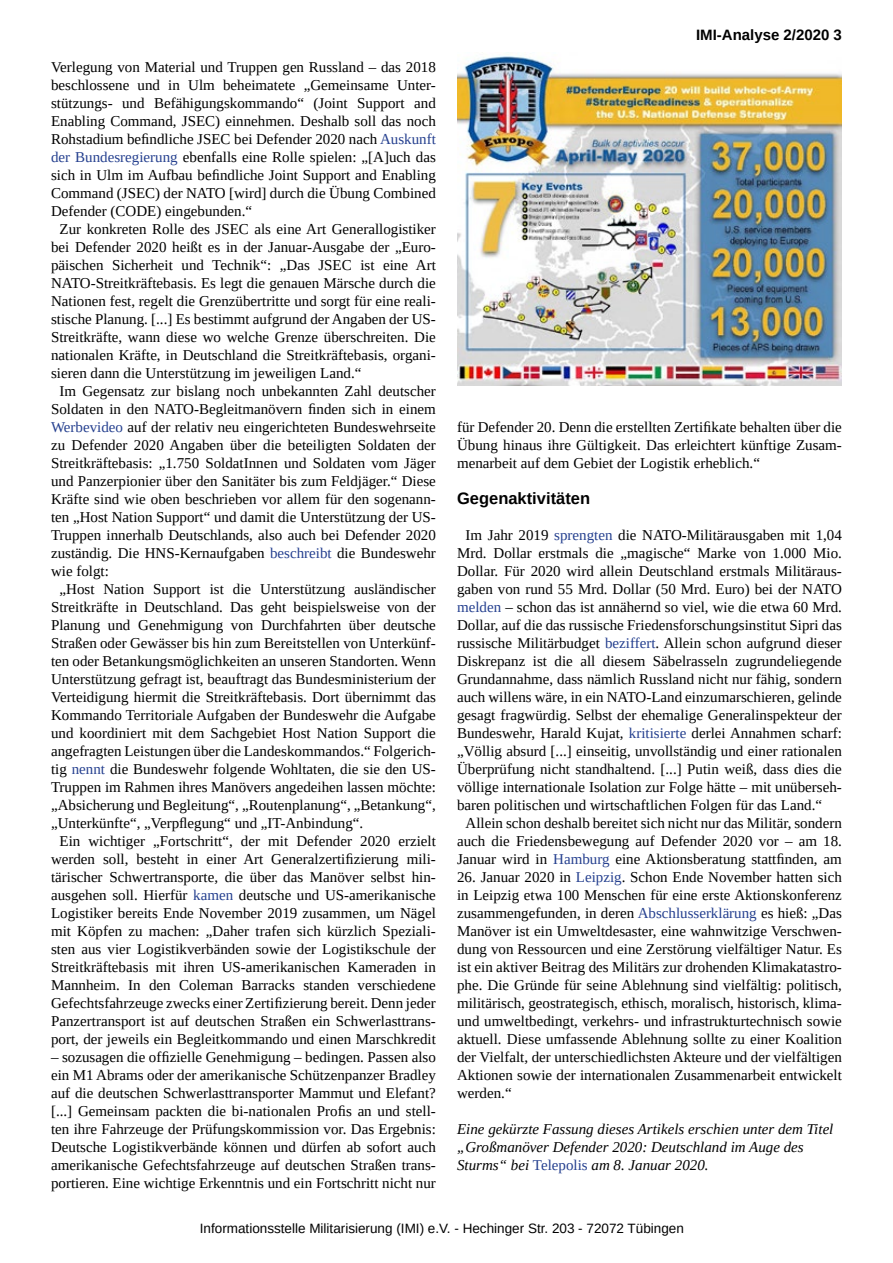
<style>
.page{position:relative;width:893px;height:1263px;background:#fff}
.page>*{position:absolute;margin:0;border:0;box-sizing:border-box;transform-origin:0 0}
.t1{font:700 16.5px "Liberation Sans";color:#000}
.t2{font:15px/18px "Liberation Serif";color:#000;text-align:justify}
.t3{font:italic 15px/18px "Liberation Serif";color:#000}
.t4{font:700 15px "Liberation Sans";color:#000}
.t5{font:13.5px "Liberation Sans";color:#000}
.s1{color:#25408f}
.s2{font-style:normal;color:#25408f}
</style>
<div class="page">
<img style="left:457px;top:52px;width:385px;height:334px">
<p class="t2" style="left:51px;top:58px;width:386px">Verlegung von Material und Truppen gen Russland – das 2018</p>
<p class="t2" style="left:51px;top:76px;width:386px">beschlossene und in Ulm beheimatete „Gemeinsame Unter-</p>
<p class="t2" style="left:51px;top:94px;width:386px">stützungs- und Befähigungskommando“ (Joint Support and</p>
<p class="t2" style="left:51px;top:112px;width:386px">Enabling Command, JSEC) einnehmen. Deshalb soll das noch</p>
<p class="t2" style="left:51px;top:130px;width:386px">Rohstadium befindliche JSEC bei Defender 2020 nach <span class="s1">Auskunft</span></p>
<p class="t2" style="left:51px;top:148px;width:386px"><span class="s1">der Bundesregierung</span> ebenfalls eine Rolle spielen: „[A]uch das</p>
<p class="t2" style="left:51px;top:166px;width:386px">sich in Ulm im Aufbau befindliche Joint Support and Enabling</p>
<p class="t2" style="left:51px;top:184px;width:386px">Command (JSEC) der NATO [wird] durch die Übung Combined</p>
<p class="t2" style="left:51px;top:202px;width:203px">Defender (CODE) eingebunden.“</p>
<p class="t2" style="left:60px;top:220px;width:378px">Zur konkreten Rolle des JSEC als eine Art Generallogistiker</p>
<p class="t2" style="left:51px;top:238px;width:386px">bei Defender 2020 heißt es in der Januar-Ausgabe der „Euro-</p>
<p class="t2" style="left:51px;top:256px;width:386px">päischen Sicherheit und Technik“: „Das JSEC ist eine Art</p>
<p class="t2" style="left:51px;top:274px;width:386px">NATO-Streitkräftebasis. Es legt die genauen Märsche durch die</p>
<p class="t2" style="left:51px;top:292px;width:386px">Nationen fest, regelt die Grenzübertritte und sorgt für eine reali-</p>
<p class="t2" style="left:51px;top:310px;width:386px">stische Planung. [...] Es bestimmt aufgrund der Angaben der US-</p>
<p class="t2" style="left:51px;top:328px;width:386px">Streitkräfte, wann diese wo welche Grenze überschreiten. Die</p>
<p class="t2" style="left:51px;top:346px;width:386px">nationalen Kräfte, in Deutschland die Streitkräftebasis, organi-</p>
<p class="t2" style="left:51px;top:364px;width:312px">sieren dann die Unterstützung im jeweiligen Land.“</p>
<p class="t2" style="left:60px;top:382px;width:378px">Im Gegensatz zur bislang noch unbekannten Zahl deutscher</p>
<p class="t2" style="left:51px;top:400px;width:386px">Soldaten in den NATO-Begleitmanövern finden sich in einem</p>
<p class="t2" style="left:51px;top:418px;width:386px"><span class="s1">Werbevideo</span> auf der relativ neu eingerichteten Bundeswehrseite</p>
<p class="t2" style="left:51px;top:436px;width:386px">zu Defender 2020 Angaben über die beteiligten Soldaten der</p>
<p class="t2" style="left:51px;top:454px;width:386px">Streitkräftebasis: „1.750 SoldatInnen und Soldaten vom Jäger</p>
<p class="t2" style="left:51px;top:472px;width:386px">und Panzerpionier über den Sanitäter bis zum Feldjäger.“ Diese</p>
<p class="t2" style="left:51px;top:490px;width:386px">Kräfte sind wie oben beschrieben vor allem für den sogenann-</p>
<p class="t2" style="left:51px;top:508px;width:386px">ten „Host Nation Support“ und damit die Unterstützung der US-</p>
<p class="t2" style="left:51px;top:526px;width:386px">Truppen innerhalb Deutschlands, also auch bei Defender 2020</p>
<p class="t2" style="left:51px;top:544px;width:386px">zuständig. Die HNS-Kernaufgaben <span class="s1">beschreibt</span> die Bundeswehr</p>
<p class="t2" style="left:51px;top:562px;width:59px">wie folgt:</p>
<p class="t2" style="left:60px;top:580px;width:378px">„Host Nation Support ist die Unterstützung ausländischer</p>
<p class="t2" style="left:51px;top:598px;width:386px">Streitkräfte in Deutschland. Das geht beispielsweise von der</p>
<p class="t2" style="left:51px;top:616px;width:386px">Planung und Genehmigung von Durchfahrten über deutsche</p>
<p class="t2" style="left:51px;top:634px;width:386px">Straßen oder Gewässer bis hin zum Bereitstellen von Unterkünf-</p>
<p class="t2" style="left:51px;top:652px;width:386px">ten oder Betankungsmöglichkeiten an unseren Standorten. Wenn</p>
<p class="t2" style="left:51px;top:670px;width:386px">Unterstützung gefragt ist, beauftragt das Bundesministerium der</p>
<p class="t2" style="left:51px;top:688px;width:386px">Verteidigung hiermit die Streitkräftebasis. Dort übernimmt das</p>
<p class="t2" style="left:51px;top:706px;width:386px">Kommando Territoriale Aufgaben der Bundeswehr die Aufgabe</p>
<p class="t2" style="left:51px;top:724px;width:386px">und koordiniert mit dem Sachgebiet Host Nation Support die</p>
<p class="t2" style="left:51px;top:742px;width:386px">angefragten Leistungen über die Landeskommandos.“ Folgerich-</p>
<p class="t2" style="left:51px;top:760px;width:386px">tig <span class="s1">nennt</span> die Bundeswehr folgende Wohltaten, die sie den US-</p>
<p class="t2" style="left:51px;top:778px;width:386px">Truppen im Rahmen ihres Manövers angedeihen lassen möchte:</p>
<p class="t2" style="left:51px;top:796px;width:386px">„Absicherung und Begleitung“, „Routenplanung“, „Betankung“,</p>
<p class="t2" style="left:51px;top:814px;width:314px">„Unterkünfte“, „Verpflegung“ und „IT-Anbindung“.</p>
<p class="t2" style="left:60px;top:832px;width:378px">Ein wichtiger „Fortschritt“, der mit Defender 2020 erzielt</p>
<p class="t2" style="left:51px;top:850px;width:386px">werden soll, besteht in einer Art Generalzertifizierung mili-</p>
<p class="t2" style="left:51px;top:868px;width:386px">tärischer Schwertransporte, die über das Manöver selbst hin-</p>
<p class="t2" style="left:51px;top:886px;width:386px">ausgehen soll. Hierfür <span class="s1">kamen</span> deutsche und US-amerikanische</p>
<p class="t2" style="left:51px;top:904px;width:386px">Logistiker bereits Ende November 2019 zusammen, um Nägel</p>
<p class="t2" style="left:51px;top:922px;width:386px">mit Köpfen zu machen: „Daher trafen sich kürzlich Speziali-</p>
<p class="t2" style="left:51px;top:940px;width:386px">sten aus vier Logistikverbänden sowie der Logistikschule der</p>
<p class="t2" style="left:51px;top:958px;width:386px">Streitkräftebasis mit ihren US-amerikanischen Kameraden in</p>
<p class="t2" style="left:51px;top:976px;width:386px">Mannheim. In den Coleman Barracks standen verschiedene</p>
<p class="t2" style="left:51px;top:994px;width:386px">Gefechtsfahrzeuge zwecks einer Zertifizierung bereit. Denn jeder</p>
<p class="t2" style="left:51px;top:1012px;width:386px">Panzertransport ist auf deutschen Straßen ein Schwerlasttrans-</p>
<p class="t2" style="left:51px;top:1030px;width:386px">port, der jeweils ein Begleitkommando und einen Marschkredit</p>
<p class="t2" style="left:51px;top:1048px;width:386px">– sozusagen die offizielle Genehmigung – bedingen. Passen also ein M1 Abrams oder der amerikanische Schützenpanzer Bradley auf die deutschen Schwerlasttransporter Mammut und Elefant? [...] Gemeinsam packten die bi-nationalen Profis an und stell&shy;ten ihre Fahrzeuge der Prüfungskommission vor. Das Ergebnis:<br>Deutsche Logistikverbände können und dürfen ab sofort auch amerikanische Gefechtsfahrzeuge auf deutschen Straßen trans&shy;portieren. Eine wichtige Erkenntnis und ein Fortschritt nicht nur</p>
<p class="t4" style="left:696px;top:25px;width:147px">IMI-Analyse 2/2020 3</p>
<p class="t2" style="left:457px;top:418px;width:386px">für Defender 20. Denn die erstellten Zertifikate behalten über die Übung hinaus ihre Gültigkeit. Das erleichtert künftige Zusam&shy;menarbeit auf dem Gebiet der Logistik erheblich.“</p>
<p class="t1" style="left:457px;top:487px;width:134px">Gegenaktivitäten</p>
<p class="t2" style="left:466px;top:526px;width:378px">Im Jahr 2019 <span class="s1">sprengten</span> die NATO-Militärausgaben mit 1,04</p>
<p class="t2" style="left:457px;top:544px;width:386px">Mrd. Dollar erstmals die „magische“ Marke von 1.000 Mio.</p>
<p class="t2" style="left:457px;top:562px;width:386px">Dollar. Für 2020 wird allein Deutschland erstmals Militäraus-</p>
<p class="t2" style="left:457px;top:580px;width:386px">gaben von rund 55 Mrd. Dollar (50 Mrd. Euro) bei der NATO</p>
<p class="t2" style="left:457px;top:598px;width:386px"><span class="s1">melden</span> – schon das ist annähernd so viel, wie die etwa 60 Mrd.</p>
<p class="t2" style="left:457px;top:616px;width:386px">Dollar, auf die das russische Friedensforschungsinstitut Sipri das</p>
<p class="t2" style="left:457px;top:634px;width:386px">russische Militärbudget <span class="s1">beziffert</span>. Allein schon aufgrund dieser</p>
<p class="t2" style="left:457px;top:652px;width:386px">Diskrepanz ist die all diesem Säbelrasseln zugrundeliegende</p>
<p class="t2" style="left:457px;top:670px;width:386px">Grundannahme, dass nämlich Russland nicht nur fähig, sondern</p>
<p class="t2" style="left:457px;top:688px;width:386px">auch willens wäre, in ein NATO-Land einzumarschieren, gelinde</p>
<p class="t2" style="left:457px;top:706px;width:386px">gesagt fragwürdig. Selbst der ehemalige Generalinspekteur der</p>
<p class="t2" style="left:457px;top:724px;width:386px">Bundeswehr, Harald Kujat, <span class="s1">kritisierte</span> derlei Annahmen scharf:</p>
<p class="t2" style="left:457px;top:742px;width:386px">„Völlig absurd [...] einseitig, unvollständig und einer rationalen</p>
<p class="t2" style="left:457px;top:760px;width:386px">Überprüfung nicht standhaltend. [...] Putin weiß, dass dies die</p>
<p class="t2" style="left:457px;top:778px;width:386px">völlige internationale Isolation zur Folge hätte – mit unüberseh-</p>
<p class="t2" style="left:457px;top:796px;width:366px">baren politischen und wirtschaftlichen Folgen für das Land.“</p>
<p class="t2" style="left:466px;top:814px;width:378px">Allein schon deshalb bereitet sich nicht nur das Militär, sondern</p>
<p class="t2" style="left:457px;top:832px;width:386px">auch die Friedensbewegung auf Defender 2020 vor – am 18.</p>
<p class="t2" style="left:457px;top:850px;width:386px">Januar wird in <span class="s1">Hamburg</span> eine Aktionsberatung stattfinden, am</p>
<p class="t2" style="left:457px;top:868px;width:386px">26. Januar 2020 in <span class="s1">Leipzig</span>. Schon Ende November hatten sich in Leipzig etwa 100 Menschen für eine erste Aktionskonferenz zusammengefunden, in deren <span class="s1">Abschlusserklärung</span> es hieß: „Das Manöver ist ein Umweltdesaster, eine wahnwitzige Verschwen&shy;dung von Ressourcen und eine Zerstörung vielfältiger Natur. Es ist ein aktiver Beitrag des Militärs zur drohenden Klimakatastro&shy;phe. Die Gründe für seine Ablehnung sind vielfältig: politisch, militärisch, geostrategisch, ethisch, moralisch, historisch, klima&shy;und umweltbedingt, verkehrs- und infrastrukturtechnisch sowie aktuell. Diese umfassende Ablehnung sollte zu einer Koalition der Vielfalt, der unterschiedlichsten Akteure und der vielfältigen Aktionen sowie der internationalen Zusammenarbeit entwickelt werden.“</p>
<p class="t3" style="left:457px;top:1120px;width:378px">Eine gekürzte Fassung dieses Artikels erschien unter dem Titel „Großmanöver Defender 2020: Deutschland im Auge des<br>Sturms“ bei <span class="s2">Telepolis</span> am 8. Januar 2020.</p>
<p class="t5" style="left:200px;top:1220px;width:485px">Informationsstelle Militarisierung (IMI) e.V. - Hechinger Str. 203 - 72072 Tübingen</p>
</div>
